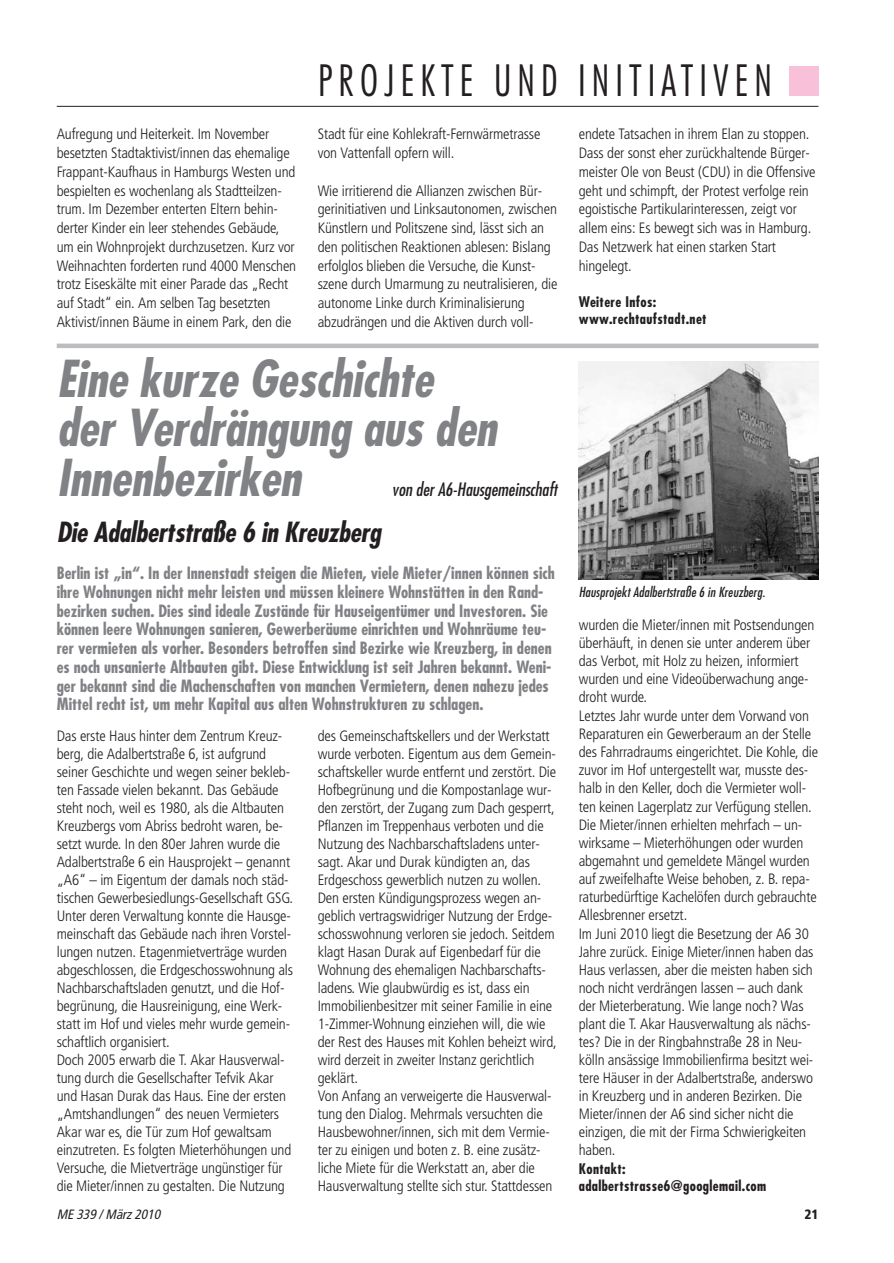
<style>
.page{position:relative;width:894px;height:1263px;background:#fff}
.page>*{position:absolute;margin:0;border:0;box-sizing:border-box;transform-origin:0 0}
.t1{font:italic 700 condensed 49.5px/49.5px "Futura";letter-spacing:-.005em;color:#808285}
.t2{font:300 condensed 42px "Futura";letter-spacing:.15em;color:#231f20;scale:.96 1}
.t3{font:italic 700 condensed 27px "Futura";letter-spacing:-.01em;color:#231f20}
.t4{font:italic condensed 18px "Futura";color:#231f20}
.t5{font:700 condensed 16.5px/18.8px "Futura";color:#808285}
.t6{font:300 condensed 15px/18px "Frutiger";letter-spacing:-.01em;color:#231f20}
.t7{font:700 condensed 14.25px/17.2px "Futura";letter-spacing:.025em;color:#231f20}
.t8{font:italic condensed 13.5px "Futura";letter-spacing:.01em;color:#231f20}
.t9{font:italic condensed 13.5px "Frutiger";color:#231f20}
.t10{font:900 condensed 13.5px "Frutiger";color:#231f20}
</style>
<div class="page">
<svg style="left:56px;top:66px;width:763px;height:514px"></svg>
<h2 class="t2" style="left:318px;top:63px;width:474px">PROJEKTE UND INITIATIVEN</h2>
<p class="t6" style="left:57px;top:126px;width:241px;line-height:18.8px">Aufregung und Heiterkeit. Im November besetzten Stadtaktivist/innen das ehemalige Frappant-Kaufhaus in Hamburgs Westen und bespielten es wochenlang als Stadtteilzen&shy;trum. Im Dezember enterten Eltern behin&shy;derter Kinder ein leer stehendes Gebäude, um ein Wohnprojekt durchzusetzen. Kurz vor Weihnachten forderten rund 4000 Menschen trotz Eiseskälte mit einer Parade das „Recht auf Stadt“ ein. Am selben Tag besetzten Aktivist/innen Bäume in einem Park, den die</p>
<p class="t6" style="left:318px;top:126px;width:224px;line-height:18.8px">Stadt für eine Kohlekraft-Fernwärmetrasse von Vattenfall opfern will.</p>
<p class="t6" style="left:318px;top:182px;width:241px;line-height:18.8px">Wie irritierend die Allianzen zwischen Bür&shy;gerinitiativen und Linksautonomen, zwischen Künstlern und Politszene sind, lässt sich an den politischen Reaktionen ablesen: Bislang erfolglos blieben die Versuche, die Kunst&shy;szene durch Umarmung zu neutralisieren, die autonome Linke durch Kriminalisierung abzudrängen und die Aktiven durch voll-</p>
<h1 class="t1" style="left:57px;top:358px;width:441px">Eine kurze Geschichte der Verdrängung aus den<br>Innenbezirken</h1>
<p class="t4" style="left:392px;top:481px;width:167px">von der A6-Hausgemeinschaft</p>
<h3 class="t3" style="left:57px;top:520px;width:325px">Die Adalbertstraße 6 in Kreuzberg</h3>
<p class="t5" style="left:57px;top:565px;width:499px">Berlin ist „in“. In der Innenstadt steigen die Mieten, viele Mieter/innen können sich ihre Wohnungen nicht mehr leisten und müssen kleinere Wohnstätten in den Rand&shy;bezirken suchen. Dies sind ideale Zustände für Hauseigentümer und Investoren. Sie können leere Wohnungen sanieren, Gewerberäume einrichten und Wohnräume teu&shy;rer vermieten als vorher. Besonders betroffen sind Bezirke wie Kreuzberg, in denen es noch unsanierte Altbauten gibt. Diese Entwicklung ist seit Jahren bekannt. Weni&shy;ger bekannt sind die Machenschaften von manchen Vermietern, denen nahezu jedes Mittel recht ist, um mehr Kapital aus alten Wohnstrukturen zu schlagen.</p>
<p class="t6" style="left:57px;top:727px;width:238px">Das erste Haus hinter dem Zentrum Kreuz&shy;berg, die Adalbertstraße 6, ist aufgrund seiner Geschichte und wegen seiner bekleb&shy;ten Fassade vielen bekannt. Das Gebäude steht noch, weil es 1980, als die Altbauten Kreuzbergs vom Abriss bedroht waren, be&shy;setzt wurde. In den 80er Jahren wurde die Adalbertstraße 6 ein Hausprojekt – genannt „A6“ – im Eigentum der damals noch städ&shy;tischen Gewerbesiedlungs-Gesellschaft GSG.<br>Unter deren Verwaltung konnte die Hausge&shy;meinschaft das Gebäude nach ihren Vorstel&shy;lungen nutzen. Etagenmietverträge wurden abgeschlossen, die Erdgeschosswohnung als Nachbarschaftsladen genutzt, und die Hof&shy;begrünung, die Hausreinigung, eine Werk&shy;statt im Hof und vieles mehr wurde gemein&shy;schaftlich organisiert.<br>Doch 2005 erwarb die T. Akar Hausverwal&shy;tung durch die Gesellschafter Tefvik Akar und Hasan Durak das Haus. Eine der ersten „Amtshandlungen“ des neuen Vermieters Akar war es, die Tür zum Hof gewaltsam einzutreten. Es folgten Mieterhöhungen und Versuche, die Mietverträge ungünstiger für die Mieter/innen zu gestalten. Die Nutzung</p>
<p class="t6" style="left:318px;top:728px;width:240px">des Gemeinschaftskellers und der Werkstatt wurde verboten. Eigentum aus dem Gemein&shy;schaftskeller wurde entfernt und zerstört. Die Hofbegrünung und die Kompostanlage wur&shy;den zerstört, der Zugang zum Dach gesperrt, Pflanzen im Treppenhaus verboten und die Nutzung des Nachbarschaftsladens unter&shy;sagt. Akar und Durak kündigten an, das Erdgeschoss gewerblich nutzen zu wollen.<br>Den ersten Kündigungsprozess wegen an&shy;geblich vertragswidriger Nutzung der Erdge&shy;schosswohnung verloren sie jedoch. Seitdem klagt Hasan Durak auf Eigenbedarf für die Wohnung des ehemaligen Nachbarschafts&shy;ladens. Wie glaubwürdig es ist, dass ein Immobilienbesitzer mit seiner Familie in eine 1-Zimmer-Wohnung einziehen will, die wie der Rest des Hauses mit Kohlen beheizt wird, wird derzeit in zweiter Instanz gerichtlich geklärt.<br>Von Anfang an verweigerte die Hausverwal&shy;tung den Dialog. Mehrmals versuchten die Hausbewohner/innen, sich mit dem Vermie&shy;ter zu einigen und boten z. B. eine zusätz&shy;liche Miete für die Werkstatt an, aber die Hausverwaltung stellte sich stur. Stattdessen</p>
<p class="t6" style="left:578px;top:126px;width:238px;line-height:18.8px">endete Tatsachen in ihrem Elan zu stoppen.<br>Dass der sonst eher zurückhaltende Bürger&shy;meister Ole von Beust (CDU) in die Offensive geht und schimpft, der Protest verfolge rein egoistische Partikularinteressen, zeigt vor allem eins: Es bewegt sich was in Hamburg.<br>Das Netzwerk hat einen starken Start hingelegt.</p>
<p class="t7" style="left:578px;top:294px;width:129px">Weitere Infos: www.rechtaufstadt.net</p>
<p class="t8" style="left:578px;top:586px;width:188px">Hausprojekt Adalbertstraße 6 in Kreuzberg.</p>
<p class="t6" style="left:578px;top:616px;width:237px">wurden die Mieter/innen mit Postsendungen überhäuft, in denen sie unter anderem über das Verbot, mit Holz zu heizen, informiert wurden und eine Videoüberwachung ange&shy;droht wurde.</p>
<p class="t6" style="left:578px;top:708px;width:241px">Letztes Jahr wurde unter dem Vorwand von Reparaturen ein Gewerberaum an der Stelle des Fahrradraums eingerichtet. Die Kohle, die zuvor im Hof untergestellt war, musste des&shy;halb in den Keller, doch die Vermieter woll&shy;ten keinen Lagerplatz zur Verfügung stellen.<br>Die Mieter/innen erhielten mehrfach – un&shy;wirksame – Mieterhöhungen oder wurden abgemahnt und gemeldete Mängel wurden auf zweifelhafte Weise behoben, z. B. repa&shy;raturbedürftige Kachelöfen durch gebrauchte Allesbrenner ersetzt.</p>
<p class="t6" style="left:578px;top:926px;width:236px">Im Juni 2010 liegt die Besetzung der A6 30<br>Jahre zurück. Einige Mieter/innen haben das Haus verlassen, aber die meisten haben sich noch nicht verdrängen lassen – auch dank der Mieterberatung. Wie lange noch? Was plant die T. Akar Hausverwaltung als nächs&shy;tes? Die in der Ringbahnstraße 28 in Neu&shy;kölln ansässige Immobilienfirma besitzt wei&shy;tere Häuser in der Adalbertstraße, anderswo in Kreuzberg und in anderen Bezirken. Die Mieter/innen der A6 sind sicher nicht die einzigen, die mit der Firma Schwierigkeiten haben.</p>
<p class="t7" style="left:578px;top:1161px;width:189px">Kontakt: adalbertstrasse6@googlemail.com</p>
<p class="t9" style="left:57px;top:1208px;width:108px">ME 339 / März2010</p>
<p class="t10" style="left:804px;top:1208px;width:15px">21</p>
</div>
